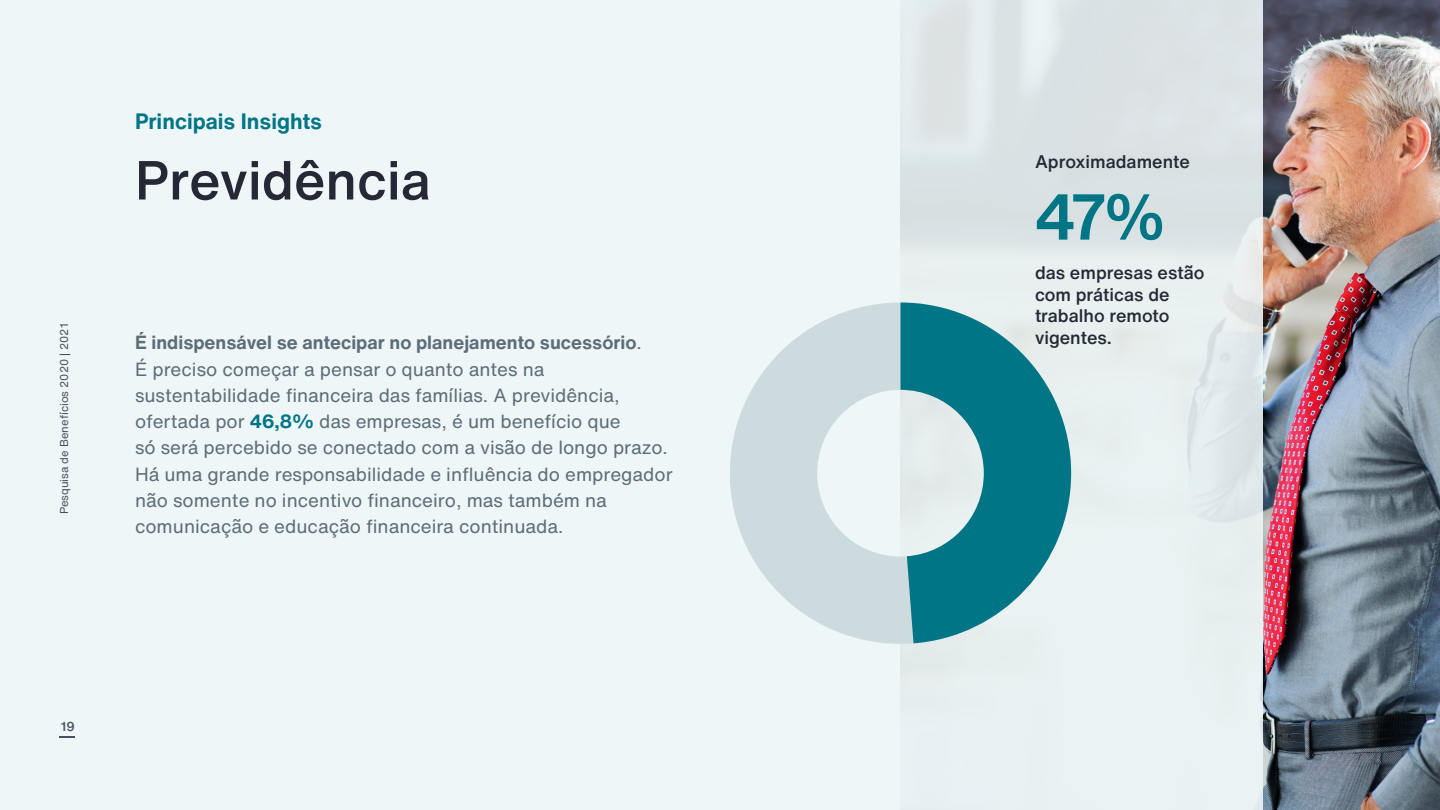
<style>
.page{position:relative;width:1440px;height:810px;background:#eef6f7}
.page>*{position:absolute;margin:0;border:0;box-sizing:border-box;transform-origin:0 0}
.t1{font:700 63.6px "Helvetica Now Display";color:#007585}
.t2{font:500 54px "Helvetica Now Text";color:#262836}
.t3{font:700 21.9px "Helvetica Now Text";color:#007585}
.t4{font:18.75px/26.2px "Helvetica Now Text";color:#5d6d78}
.t5{font:500 18px/21.6px "Helvetica Now Text";color:#262836}
.t6{font:500 12.83px "Helvetica Now Text";color:#46535e}
.t7{font:11.25px "Helvetica Now Text";color:#46535e}
.s1{font-weight:700}
.s2{font-weight:700;color:#007585}
</style>
<div class="page">
<img style="left:1262px;top:0;width:178px;height:810px">
<div style="left:899px;top:0;width:363px;height:810px;background:linear-gradient(to right,#e2eaeb,#e4ebec)"></div>
<svg style="left:730px;top:303px;width:341px;height:341px;fill:#cddbde"></svg>
<svg style="left:900px;top:303px;width:171px;height:340px;fill:#007585"></svg>
<svg style="left:60px;top:736px;width:15px;height:2px"></svg>
<p class="t7" style="left:56px;top:514px;width:193px;rotate:-90deg">Pesquisa de Benefícios 2020 | 2021</p>
<p class="t3" style="left:135px;top:105px;width:189px">Principais Insights</p>
<h2 class="t2" style="left:135px;top:140px;width:298px">Previdência</h2>
<p class="t4" style="left:135px;top:329px;width:539px"><span class="s1">É indispensável se antecipar no planejamento sucessório</span>.<br>É preciso começar a pensar o quanto antes na sustentabilidade financeira das famílias. A previdência, ofertada por <span class="s2">46,8%</span> das empresas, é um benefício que<br>só será percebido se conectado com a visão de longo prazo.<br>Há uma grande responsabilidade e influência do empregador não somente no incentivo financeiro, mas também na comunicação e educação financeira continuada.</p>
<p class="t6" style="left:61px;top:717px;width:15px">19</p>
<p class="t5" style="left:1035px;top:150px;width:157px">Aproximadamente</p>
<h1 class="t1" style="left:1035px;top:173px;width:130px">47%</h1>
<p class="t5" style="left:1035px;top:261px;width:171px">das empresas estão com práticas de trabalho remoto vigentes.</p>
</div>
